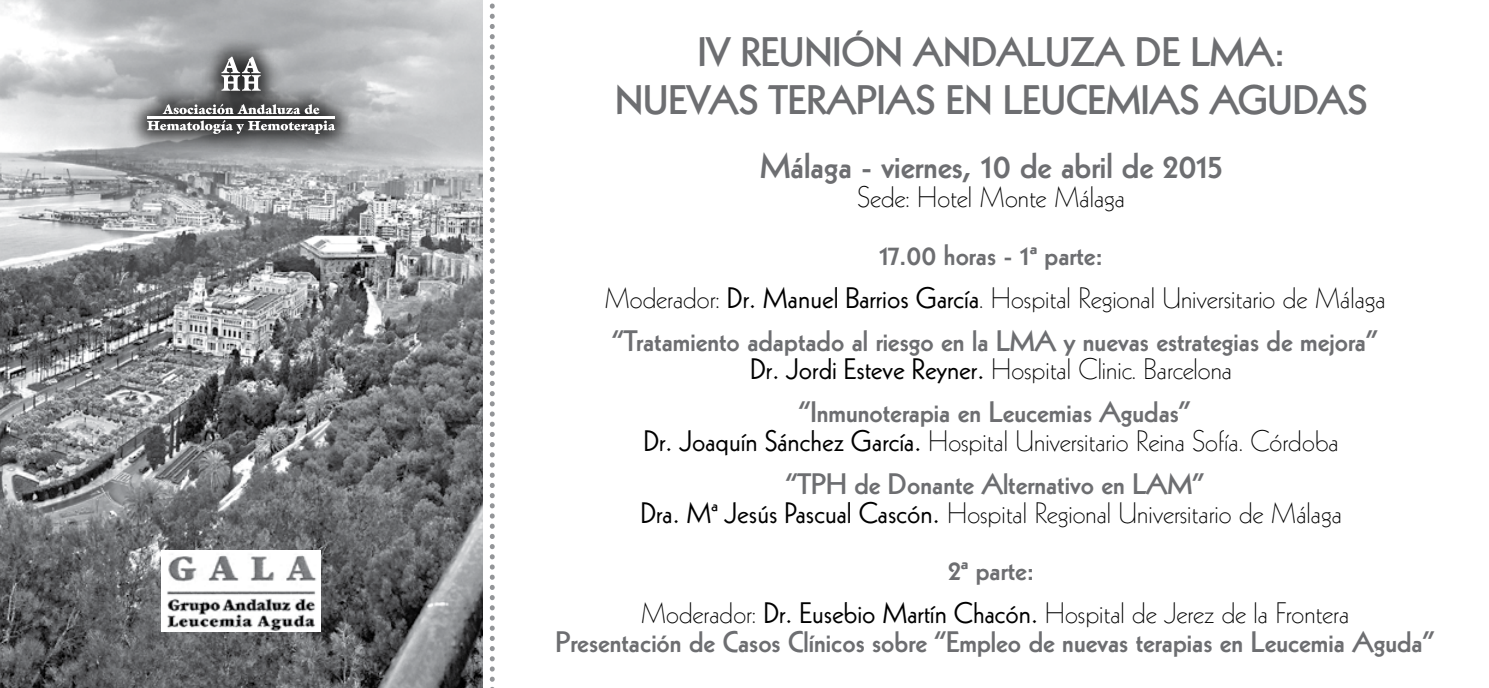
<style>
.page{position:relative;width:1489px;height:688px;background:#fff}
.page>*{position:absolute;margin:0;border:0;box-sizing:border-box;transform-origin:0 0}
.t1{font:800 40px/48px "Kabel LT";color:#6d6e71;text-align:center}
.t2{font:800 35px "Kabel LT";color:#6d6e71}
.t3{font:800 28.75px/43px "Kabel LT";color:#6d6e71;text-align:center}
.t4{font:300 28.75px/43px "Kabel LT";color:#000;text-align:center}
.s1{font-weight:300;color:#000}
.s2{font-weight:400;color:#000}
.s3{font-weight:400}
.s4{font-weight:800;color:#6d6e71}
</style>
<div class="page">
<img style="left:0;top:0;width:482px;height:687px">
<svg style="left:489px;top:3px;width:5px;height:685px"></svg>
<div style="left:125px;top:35px;width:232px;height:121px;background:#000;opacity:.75"></div>
<svg style="left:147px;top:120px;width:188px;height:14px"></svg>
<svg style="left:163px;top:104px;width:156px;height:10px"></svg>
<svg style="left:221px;top:57px;width:40px;height:34px"></svg>
<hr style="left:148px;top:116px;width:187px;height:3px;background:#fff">
<img style="left:162px;top:550px;width:158px;height:81px">
<h1 class="t1" style="left:615px;top:28px;width:754px">IV REUNIÓN ANDALUZA DE LMA:<br>NUEVAS TERAPIAS EN LEUCEMIAS AGUDAS</h1>
<p class="t2" style="left:760px;top:146px;width:464px">Málaga - viernes, 10 de abril de 2015</p>
<p class="t4" style="left:857px;top:176px;width:269px">Sede: Hotel Monte Málaga</p>
<p class="t3" style="left:604px;top:233px;width:782px">17.00 horas - 1ª parte:<br><span class="s1">Moderador:</span> <span class="s2">Dr. Manuel Barrios García</span><span class="s1">. Hospital Regional Universitario de Málaga </span>“Tratamiento adaptado al riesgo en la LMA y nuevas estrategias de mejora”</p>
<p class="t3" style="left:750px;top:348px;width:483px"><span class="s2">Dr. Jordi Esteve Reyner.</span> <span class="s1">Hospital Clinic. Barcelona </span>“Inmunoterapia en Leucemias Agudas”</p>
<p class="t4" style="left:643px;top:420px;width:696px"><span class="s3">Dr. Joaquín Sánchez García.</span> Hospital Universitario Reina Sofía. Córdoba <span class="s4">“TPH de Donante Alternativo en LAM”</span></p>
<p class="t4" style="left:640px;top:484px;width:702px;line-height:57.5px"><span class="s3">Dra. Mª Jesús Pascual Cascón.</span> Hospital Regional Universitario de Málaga<br><span class="s4">2ª parte:</span></p>
<p class="t3" style="left:555px;top:599px;width:880px;line-height:28.8px"><span class="s1">Moderador:</span> <span class="s2">Dr. Eusebio Martín Chacón.</span> <span class="s1">Hospital de Jerez de la Frontera<br></span>Presentación de Casos Clínicos sobre “Empleo de nuevas terapias en Leucemia Aguda”</p>
</div>
